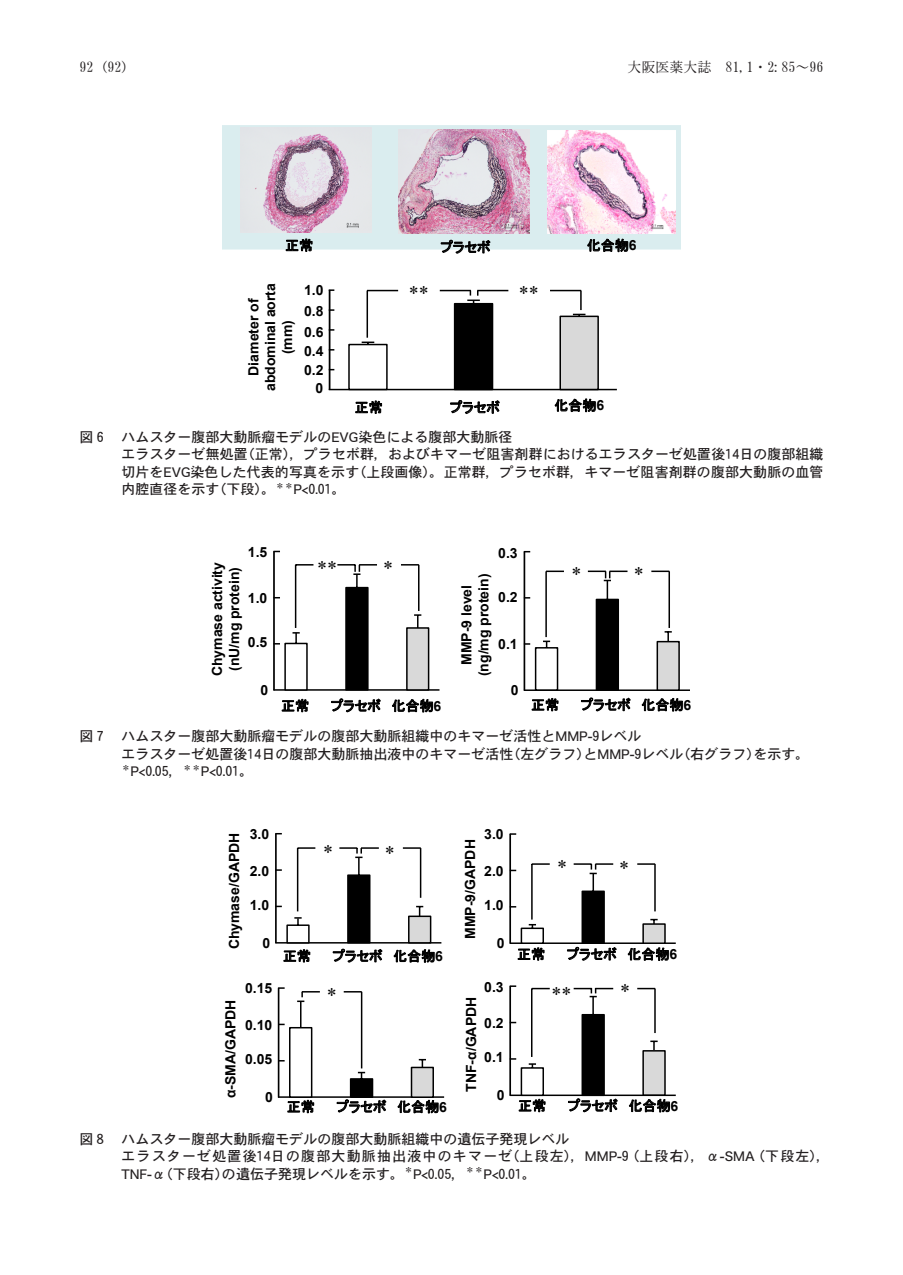
<style>
.page{position:relative;width:903px;height:1275px;background:#fff}
.page>*{position:absolute;margin:0;border:0;box-sizing:border-box;transform-origin:0 0}
.t1{font:19.95px "Times New Roman";color:#000}
.図説{font:14px/17.5px "DFHS Gothic W5 WINP RKSJ H";color:#231f20;text-align:justify}
.t2{font:700 14px/16.8px "Arial";color:#000;text-align:center}
.図説-2{font:14px/17.5px "DFHS Gothic W5 WINP RKSJ H";letter-spacing:.085em;color:#231f20}
.t3{font:14px "MS P Gothic";letter-spacing:.005em;color:#000}
.t4{font:14px "DFHS Mincho W3 WINP RKSJ H";color:#231f20}
.t5{font:14px "DFHS Mincho W3 WIN RKSJ H";color:#231f20}
.図説-3{font:12.25px "Hiragino Kaku W5 90 msp RKSJ H";color:#231f20}
.s1{font-family:"DFHS Mincho W3 WINP RKSJ H"}
.s2{font-family:"DFHS Mincho W3 WIN RKSJ H"}
.s3{font-family:"Arial";font-weight:700}
.s4{font-family:"DFHS Gothic W5 WIN RKSJ H"}
.s5{font-family:"Hiragino Kaku W5 90 msp RKSJ H";font-size:12.25px}
.s6{font-family:"DFHS Gothic W5 WIN RKSJ H";font-size:14px}
.s7{font-family:"DFHS Gothic W5 WINP RKSJ H";font-size:14px}
</style>
<div class="page">
<hr style="left:275px;top:834px;width:2px;height:109px;background:#000">
<hr style="left:275px;top:942px;width:166px;height:1px;background:#000">
<svg style="left:275px;top:846px;width:157px;height:98px"></svg>
<hr style="left:509px;top:834px;width:2px;height:109px;background:#000">
<hr style="left:510px;top:942px;width:166px;height:2px;background:#000">
<svg style="left:511px;top:863px;width:155px;height:80px"></svg>
<hr style="left:509px;top:986px;width:2px;height:109px;background:#000">
<hr style="left:510px;top:1094px;width:166px;height:2px;background:#000">
<svg style="left:510px;top:985px;width:156px;height:112px"></svg>
<hr style="left:278px;top:1096px;width:166px;height:2px;background:#000">
<div style="left:411px;top:1067px;width:22px;height:30px;background:#d9d9d9"></div>
<div style="left:411px;top:1067px;width:23px;height:31px;border:1px solid #000"></div>
<svg style="left:278px;top:987px;width:149px;height:111px"></svg>
<hr style="left:273px;top:551px;width:2px;height:139px;background:#000">
<hr style="left:273px;top:689px;width:166px;height:2px;background:#000">
<svg style="left:273px;top:563px;width:157px;height:128px"></svg>
<hr style="left:524px;top:552px;width:1px;height:138px;background:#000">
<hr style="left:524px;top:689px;width:166px;height:2px;background:#000">
<div style="left:657px;top:642px;width:22px;height:48px;background:#d9d9d9"></div>
<div style="left:656px;top:641px;width:24px;height:50px;border:1px solid #000"></div>
<svg style="left:525px;top:571px;width:148px;height:120px"></svg>
<svg style="left:222px;top:125px;width:459px;height:125px;background:#dbebee"></svg>
<img style="left:398px;top:129px;width:131px;height:105px">
<img style="left:240px;top:128px;width:131px;height:104px">
<hr style="left:329px;top:290px;width:1px;height:100px;background:#000">
<hr style="left:329px;top:389px;width:288px;height:1px;background:#000">
<div style="left:560px;top:316px;width:38px;height:73px;background:#d9d9d9"></div>
<div style="left:559px;top:316px;width:40px;height:74px;border:1px solid #000"></div>
<hr style="left:367px;top:290px;width:31px;height:1px;background:#000">
<hr style="left:440px;top:290px;width:31px;height:1px;background:#000">
<hr style="left:550px;top:290px;width:31px;height:1px;background:#000">
<svg style="left:347px;top:291px;width:240px;height:100px"></svg>
<hr style="left:477px;top:290px;width:31px;height:1px;background:#000">
<img style="left:547px;top:131px;width:129px;height:103px">
<p class="t5" style="left:79px;top:60px;width:58px">92<span class="s1">（</span>92<span class="s1">）</span></p>
<p class="t4" style="left:627px;top:60px;width:198px">大阪医薬大誌　<span class="s2">81</span>, <span class="s2">1</span>・<span class="s2">2</span>: <span class="s2">85</span>～<span class="s2">96</span></p>
<p class="t3" style="left:285px;top:238px;width:30px">正常</p>
<p class="t3" style="left:440px;top:240px;width:51px">プラセボ</p>
<p class="t3" style="left:587px;top:238px;width:51px">化合物<span class="s3">6</span></p>
<p class="t2" style="left:245px;top:391px;width:109px;rotate:-90deg">Diameter of abdominal aorta (mm)</p>
<p class="t2" style="left:304px;top:280px;width:21px;line-height:20.8px;text-align:justify">1.0<br>0.8<br>0.6</p>
<p class="t2" style="left:304px;top:342px;width:21px;line-height:19.1px;text-align:left">0.4<br>0.2</p>
<p class="t2" style="left:315px;top:380px;width:9px">0</p>
<p class="t1" style="left:409px;top:280px;width:22px">**</p>
<p class="t1" style="left:519px;top:280px;width:22px">**</p>
<p class="t3" style="left:355px;top:400px;width:30px">正常</p>
<p class="t3" style="left:450px;top:400px;width:51px">プラセボ</p>
<p class="t3" style="left:554px;top:398px;width:51px">化合物<span class="s3">6</span></p>
<p class="図説" style="left:79px;top:428px;width:26px">図<span class="s4">6</span></p>
<p class="図説" style="left:121px;top:428px;width:392px">ハムスター腹部大動脈瘤モデルの<span class="s5">EVG</span>染色による腹部大動脈径</p>
<p class="図説" style="left:121px;top:445px;width:704px">エラスターゼ無処置（正常），プラセボ群，およびキマーゼ阻害剤群におけるエラスターゼ処置後<span class="s4">14</span>日の腹部組織切片を<span class="s5">EVG</span>染色した代表的写真を示す（上段画像）。正常群，プラセボ群，キマーゼ阻害剤群の腹部大動脈の血管内腔直径を示す（下段）。<sup>＊＊</sup><span class="s5">P&lt;</span><span class="s4">0</span><span class="s5">.</span><span class="s4">01</span>。</p>
<p class="t2" style="left:248px;top:544px;width:21px">1.5</p>
<p class="t2" style="left:248px;top:590px;width:21px">1.0</p>
<p class="t2" style="left:248px;top:634px;width:21px">0.5</p>
<p class="t2" style="left:209px;top:676px;width:116px;rotate:-90deg">Chymase activity (nU/mg protein)</p>
<p class="t2" style="left:261px;top:682px;width:9px">0</p>
<p class="t1" style="left:317px;top:555px;width:22px">**</p>
<p class="t1" style="left:383px;top:554px;width:12px">*</p>
<p class="t2" style="left:498px;top:544px;width:21px">0.3</p>
<p class="t2" style="left:498px;top:589px;width:21px">0.2</p>
<p class="t2" style="left:498px;top:636px;width:21px">0.1</p>
<p class="t2" style="left:458px;top:676px;width:104px;rotate:-90deg">MMP-9 level (ng/mg protein)</p>
<p class="t2" style="left:511px;top:682px;width:9px">0</p>
<p class="t1" style="left:571px;top:560px;width:12px">*</p>
<p class="t1" style="left:634px;top:560px;width:12px">*</p>
<p class="t3" style="left:281px;top:699px;width:30px">正常</p>
<p class="t3" style="left:331px;top:699px;width:112px">プラセボ 化合物<span class="s3">6</span></p>
<p class="t3" style="left:531px;top:698px;width:30px">正常</p>
<p class="t3" style="left:581px;top:698px;width:112px">プラセボ 化合物<span class="s3">6</span></p>
<p class="図説" style="left:79px;top:727px;width:26px">図<span class="s4">7</span></p>
<p class="図説" style="left:121px;top:727px;width:521px">ハムスター腹部大動脈瘤モデルの腹部大動脈組織中のキマーゼ活性と<span class="s5">MMP-</span><span class="s4">9</span>レベル</p>
<p class="図説" style="left:121px;top:745px;width:689px">エラスターゼ処置後<span class="s4">14</span>日の腹部大動脈抽出液中のキマーゼ活性（左グラフ）と<span class="s5">MMP-</span><span class="s4">9</span>レベル（右グラフ）を示す。</p>
<p class="図説-3" style="left:121px;top:765px;width:134px"><sup>＊</sup>P&lt;<span class="s6">0</span>.<span class="s6">05</span><span class="s7">，</span><sup>＊＊</sup>P&lt;<span class="s6">0</span>.<span class="s6">01</span><span class="s7">。</span></p>
<p class="t2" style="left:226px;top:949px;width:118px;rotate:-90deg">Chymase/GAPDH</p>
<p class="t2" style="left:250px;top:826px;width:21px">3.0</p>
<p class="t2" style="left:250px;top:862px;width:21px">2.0</p>
<p class="t2" style="left:250px;top:897px;width:21px">1.0</p>
<p class="t2" style="left:262px;top:935px;width:9px">0</p>
<p class="t2" style="left:222px;top:1098px;width:100px;rotate:-90deg">α-SMA/GAPDH</p>
<p class="t2" style="left:245px;top:980px;width:29px">0.15</p>
<p class="t2" style="left:245px;top:1017px;width:29px">0.10</p>
<p class="t2" style="left:245px;top:1051px;width:29px">0.05</p>
<p class="t2" style="left:265px;top:1089px;width:9px">0</p>
<p class="t2" style="left:484px;top:826px;width:21px">3.0</p>
<p class="t2" style="left:484px;top:863px;width:21px">2.0</p>
<p class="t2" style="left:484px;top:897px;width:21px">1.0</p>
<p class="t2" style="left:462px;top:939px;width:101px;rotate:-90deg">MMP-9/GAPDH</p>
<p class="t1" style="left:323px;top:839px;width:12px">*</p>
<p class="t1" style="left:385px;top:839px;width:12px">*</p>
<p class="t1" style="left:557px;top:854px;width:12px">*</p>
<p class="t1" style="left:619px;top:854px;width:12px">*</p>
<p class="t2" style="left:497px;top:935px;width:9px">0</p>
<p class="t3" style="left:283px;top:949px;width:30px">正常</p>
<p class="t3" style="left:332px;top:949px;width:112px">プラセボ 化合物<span class="s3">6</span></p>
<p class="t3" style="left:517px;top:947px;width:30px">正常</p>
<p class="t3" style="left:567px;top:947px;width:112px">プラセボ 化合物<span class="s3">6</span></p>
<p class="t2" style="left:484px;top:978px;width:21px">0.3</p>
<p class="t2" style="left:484px;top:1015px;width:21px">0.2</p>
<p class="t2" style="left:484px;top:1049px;width:21px">0.1</p>
<p class="t1" style="left:620px;top:977px;width:12px">*</p>
<p class="t1" style="left:551px;top:980px;width:22px">**</p>
<p class="t1" style="left:327px;top:981px;width:12px">*</p>
<p class="t2" style="left:463px;top:1092px;width:96px;rotate:-90deg">TNF-α/GAPDH</p>
<p class="t2" style="left:497px;top:1087px;width:9px">0</p>
<p class="t3" style="left:287px;top:1100px;width:30px">正常</p>
<p class="t3" style="left:336px;top:1100px;width:112px">プラセボ 化合物<span class="s3">6</span></p>
<p class="t3" style="left:518px;top:1099px;width:30px">正常</p>
<p class="t3" style="left:568px;top:1099px;width:112px">プラセボ 化合物<span class="s3">6</span></p>
<p class="図説" style="left:79px;top:1130px;width:26px">図<span class="s4">8</span></p>
<p class="図説" style="left:121px;top:1130px;width:450px">ハムスター腹部大動脈瘤モデルの腹部大動脈組織中の遺伝子発現レベル</p>
<p class="図説-2" style="left:121px;top:1147px;width:711px">エラスターゼ処置後<span class="s4">14</span>日の腹部大動脈抽出液中のキマーゼ（上段左），<span class="s5">MMP-</span><span class="s4">9</span>（上段右），α<span class="s5">-SMA</span>（下段左），<br><span class="s5">TNF-</span>α（下段右）の遺伝子発現レベルを示す。<sup>＊</sup><span class="s5">P&lt;</span><span class="s4">0</span><span class="s5">.</span><span class="s4">05</span>，<sup>＊＊</sup><span class="s5">P&lt;</span><span class="s4">0</span><span class="s5">.</span><span class="s4">01</span>。</p>
</div>
